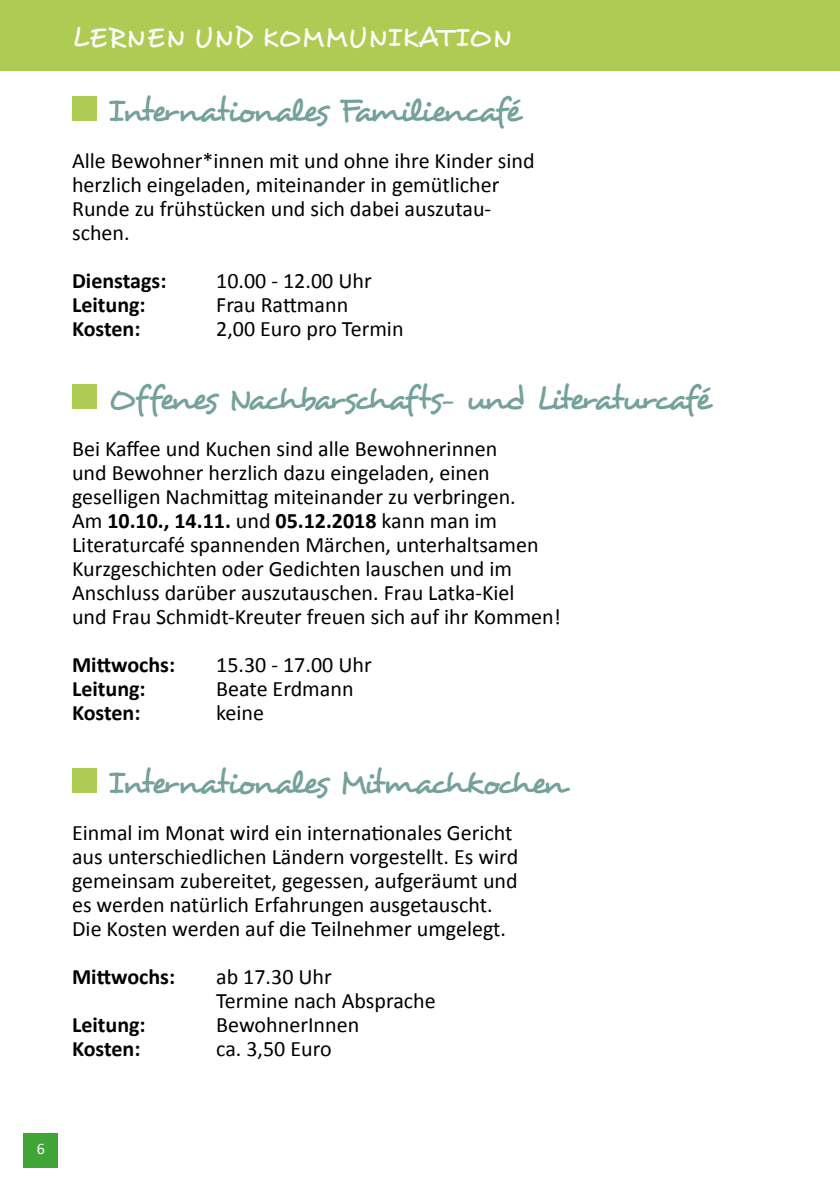
<style>
.page{position:relative;width:840px;height:1191px;background:#fff}
.page>*{position:absolute;margin:0;border:0;box-sizing:border-box;transform-origin:0 0}
.t1{font:34px "Desyrel";letter-spacing:-.075em;color:#74a19c}
.t2{font:28px "Desyrel";letter-spacing:.055em;color:#fff}
.t3{font:22px/24px "Calibri";color:#000}
.t4{font:700 22px "Calibri";color:#000}
.t5{font:16px "Calibri";color:#fff}
.s1{font-weight:700}
</style>
<div class="page">
<div style="left:24px;top:1133px;width:34px;height:34px;background:#3fa535"></div>
<div style="left:0;top:0;width:839px;height:70px;background:#aecc53"></div>
<div style="left:72px;top:96px;width:24px;height:24px;background:#aecc53"></div>
<div style="left:72px;top:384px;width:24px;height:24px;background:#aecc53"></div>
<div style="left:72px;top:768px;width:24px;height:24px;background:#aecc53"></div>
<hr style="left:839px;top:0;width:1px;height:70px;background:#aecc53">
<p class="t2" style="left:72px;top:20px;width:440px">LERNEN UND KOMMUNIKATION</p>
<h1 class="t1" style="left:108px;top:89px;width:414px">Internationales Familiencafé</h1>
<p class="t3" style="left:72px;top:149px;width:464px">Alle Bewohner*innen mit und ohne ihre Kinder sind herzlich eingeladen, miteinander in gemütlicher Runde zu frühstücken und sich dabei auszutau&shy;schen.</p>
<p class="t4" style="left:72px;top:267px;width:96px">Dienstags:</p>
<p class="t3" style="left:216px;top:269px;width:157px">10.00 - 12.00 Uhr</p>
<p class="t4" style="left:72px;top:291px;width:75px">Leitung:</p>
<p class="t3" style="left:216px;top:293px;width:133px">Frau Rattmann</p>
<p class="t4" style="left:72px;top:315px;width:70px">Kosten:</p>
<p class="t3" style="left:216px;top:317px;width:189px">2,00 Euro pro Termin</p>
<h1 class="t1" style="left:108px;top:377px;width:604px">Offenes Nachbarschafts- und Literaturcafé</h1>
<p class="t3" style="left:72px;top:437px;width:490px">Bei Kaffee und Kuchen sind alle Bewohnerinnen<br>und Bewohner herzlich dazu eingeladen, einen geselligen Nachmittag miteinander zu verbringen.<br>Am <span class="s1">10.10., 14.11.</span> und <span class="s1">05.12.2018</span> kann man im Literaturcafé spannenden Märchen, unterhaltsamen Kurzgeschichten oder Gedichten lauschen und im Anschluss darüber auszutauschen. Frau Latka-Kiel<br>und Frau Schmidt-Kreuter freuen sich auf ihr Kommen!</p>
<p class="t4" style="left:72px;top:651px;width:104px">Mittwochs:</p>
<p class="t3" style="left:216px;top:653px;width:157px">15.30 - 17.00 Uhr</p>
<p class="t4" style="left:72px;top:675px;width:75px">Leitung:</p>
<p class="t3" style="left:216px;top:677px;width:139px">Beate Erdmann</p>
<p class="t4" style="left:72px;top:699px;width:70px">Kosten:</p>
<p class="t3" style="left:216px;top:701px;width:49px">keine</p>
<h1 class="t1" style="left:108px;top:761px;width:458px">Internationales Mitmachkochen</h1>
<p class="t3" style="left:72px;top:821px;width:447px">Einmal im Monat wird ein internationales Gericht aus unterschiedlichen Ländern vorgestellt. Es wird gemeinsam zubereitet, gegessen, aufgeräumt und es werden natürlich Erfahrungen ausgetauscht.<br>Die Kosten werden auf die Teilnehmer umgelegt.</p>
<p class="t4" style="left:72px;top:963px;width:104px">Mittwochs:</p>
<p class="t3" style="left:216px;top:965px;width:221px">ab 17.30 Uhr<br>Termine nach Absprache</p>
<p class="t4" style="left:72px;top:1011px;width:75px">Leitung:</p>
<p class="t3" style="left:216px;top:1013px;width:144px">BewohnerInnen</p>
<p class="t4" style="left:72px;top:1035px;width:70px">Kosten:</p>
<p class="t3" style="left:216px;top:1037px;width:117px">ca. 3,50 Euro</p>
<p class="t5" style="left:37px;top:1138px;width:10px">6</p>
</div>
